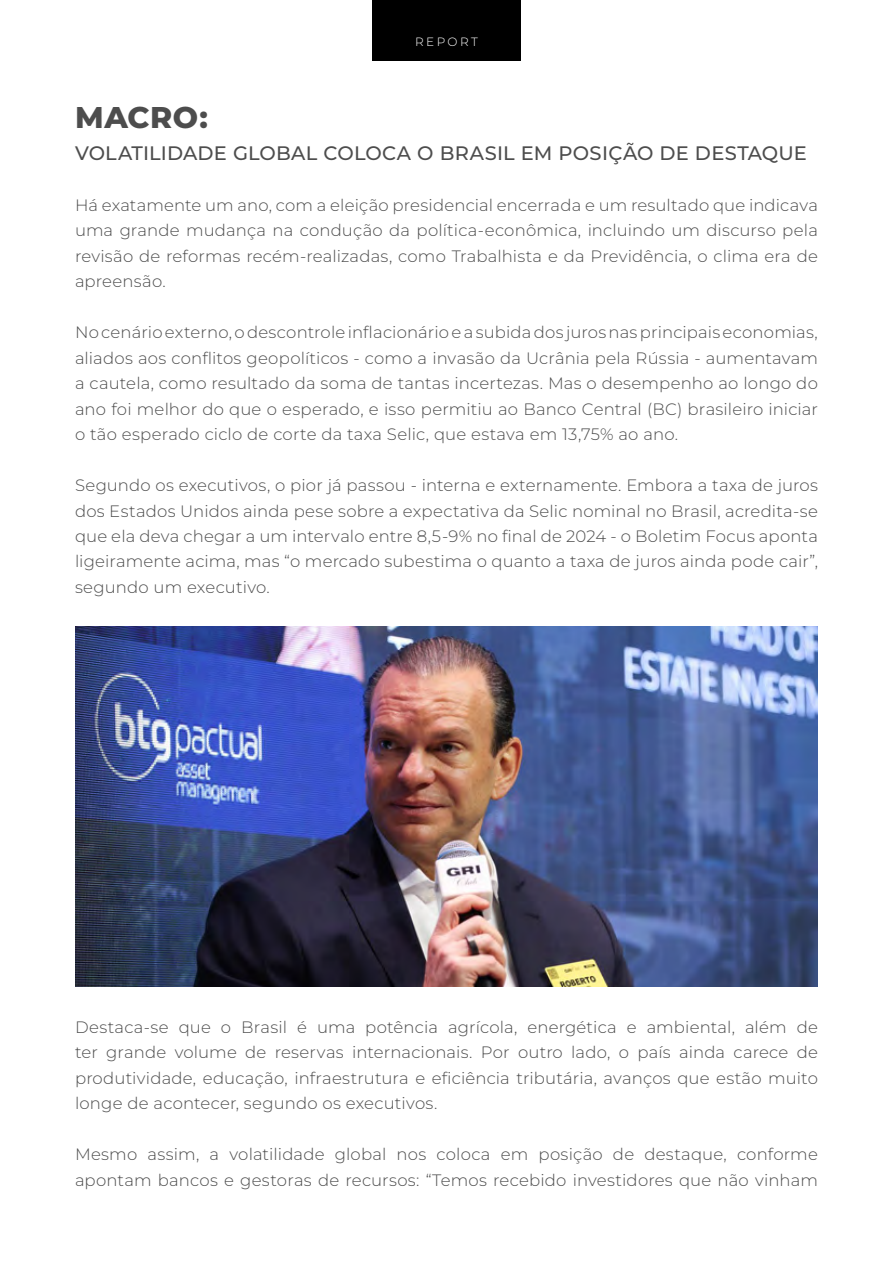
<style>
.page{position:relative;width:893px;height:1263px;background:#fff}
.page>*{position:absolute;margin:0;border:0;box-sizing:border-box;transform-origin:0 0}
.t1{font:800 30px "Montserrat";letter-spacing:.015em;color:#4d4d4d}
.t2{font:500 19.5px "Montserrat";letter-spacing:.015em;color:#4d4d4d}
.t3{font:100 16.5px/25.5px "Montserrat";letter-spacing:.01em;color:#4d4d4d;text-align:justify}
.t4{font:100 12px "Montserrat";letter-spacing:.2em;color:#fff}
</style>
<div class="page">
<div style="left:372px;top:0;width:149px;height:60px;background:#000"></div>
<img style="left:75px;top:626px;width:743px;height:360px">
<p class="t4" style="left:415px;top:34px;width:64px">REPORT</p>
<p class="t4" style="left:394px;top:34px;width:106px">WHITEPAPER</p>
<h1 class="t1" style="left:75px;top:95px;width:134px">MACRO:</h1>
<p class="t2" style="left:75px;top:139px;width:733px">VOLATILIDADE GLOBAL COLOCA O BRASIL EM POSIÇÃO DE DESTAQUE</p>
<p class="t3" style="left:75px;top:191px;width:744px">Há exatamente um ano, com a eleição presidencial encerrada e um resultado que indicava uma grande mudança na condução da política-econômica, incluindo um discurso pela revisão de reformas recém-realizadas, como Trabalhista e da Previdência, o clima era de apreensão.</p>
<p class="t3" style="left:75px;top:319px;width:744px">No cenário externo, o descontrole inflacionário e a subida dos juros nas principais economias, aliados aos conflitos geopolíticos - como a invasão da Ucrânia pela Rússia - aumentavam a cautela, como resultado da soma de tantas incertezas. Mas o desempenho ao longo do ano foi melhor do que o esperado, e isso permitiu ao Banco Central (BC) brasileiro iniciar o tão esperado ciclo de corte da taxa Selic, que estava em 13,75% ao ano.</p>
<p class="t3" style="left:75px;top:472px;width:744px">Segundo os executivos, o pior já passou - interna e externamente. Embora a taxa de juros dos Estados Unidos ainda pese sobre a expectativa da Selic nominal no Brasil, acredita-se que ela deva chegar a um intervalo entre 8,5-9% no final de 2024 - o Boletim Focus aponta ligeiramente acima, mas “o mercado subestima o quanto a taxa de juros ainda pode cair”, segundo um executivo.</p>
<p class="t3" style="left:75px;top:1014px;width:744px">Destaca-se que o Brasil é uma potência agrícola, energética e ambiental, além de ter grande volume de reservas internacionais. Por outro lado, o país ainda carece de produtividade, educação, infraestrutura e eficiência tributária, avanços que estão muito longe de acontecer, segundo os executivos.</p>
<p class="t3" style="left:75px;top:1141px;width:744px">Mesmo assim, a volatilidade global nos coloca em posição de destaque, conforme apontam bancos e gestoras de recursos: “Temos recebido investidores que não vinham</p>
</div>
